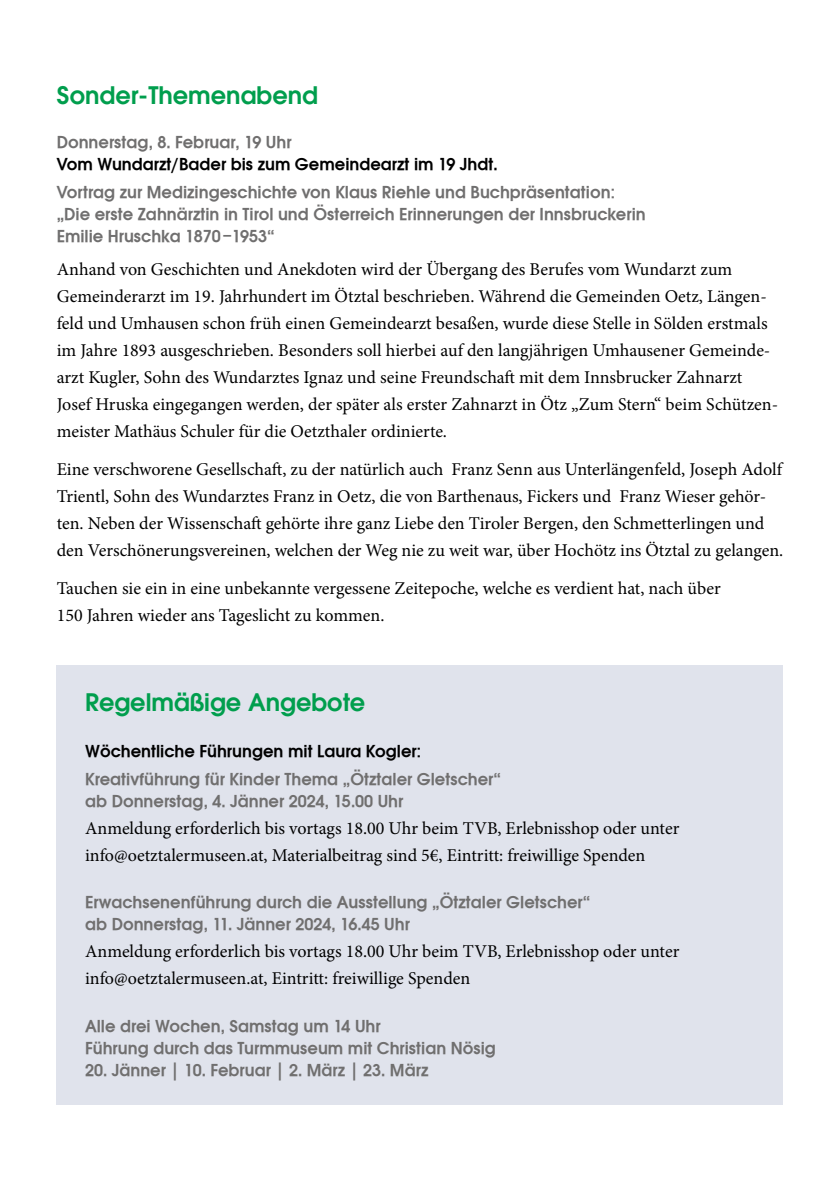
<style>
.page{position:relative;width:840px;height:1191px;background:#fff}
.page>*{position:absolute;margin:0;border:0;box-sizing:border-box;transform-origin:0 0}
.t1{font:600 24px "ITC Avant Garde Std";color:#009e4d}
.t2{font:18px/27px "Minion Pro";color:#000}
.t3{font:18px/22px "Avant Garde ITCTT Demi";color:#706f6f}
.t4{font:18px "Avant Garde ITCTT Demi";color:#000}
</style>
<div class="page">
<div style="left:57px;top:665px;width:725px;height:439px;background:#e0e3ec"></div>
<h1 class="t1" style="left:57px;top:80px;width:263px">Sonder-Themenabend</h1>
<p class="t3" style="left:57px;top:131px;width:236px">Donnerstag, 8. Februar, 19 Uhr</p>
<p class="t4" style="left:57px;top:154px;width:442px">Vom Wundarzt/Bader bis zum Gemeindearzt im 19 Jhdt.</p>
<p class="t3" style="left:57px;top:181px;width:590px">Vortrag zur Medizingeschichte von Klaus Riehle und Buchpräsentation: „Die erste Zahnärztin in Tirol und Österreich Erinnerungen der Innsbruckerin<br>Emilie Hruschka 1870 –1953“</p>
<p class="t2" style="left:57px;top:255px;width:722px">Anhand von Geschichten und Anekdoten wird der Übergang des Berufes vom Wundarzt zum Gemeinderarzt im 19. Jahrhundert im Ötztal beschrieben. Während die Gemeinden Oetz, Längen&shy;feld und Umhausen schon früh einen Gemeindearzt besaßen, wurde diese Stelle in Sölden erstmals im Jahre 1893 ausgeschrieben. Besonders soll hierbei auf den langjährigen Umhausener Gemeinde&shy;arzt Kugler, Sohn des Wundarztes Ignaz und seine Freundschaft mit dem Innsbrucker Zahnarzt Josef Hruska eingegangen werden, der später als erster Zahnarzt in Ötz „Zum Stern“ beim Schützen&shy;meister Mathäus Schuler für die Oetzthaler ordinierte.</p>
<p class="t2" style="left:57px;top:456px;width:727px">Eine verschworene Gesellschaft, zu der natürlich auch Franz Senn aus Unterlängenfeld, Joseph Adolf Trientl, Sohn des Wundarztes Franz in Oetz, die von Barthenaus, Fickers und Franz Wieser gehör&shy;ten. Neben der Wissenschaft gehörte ihre ganz Liebe den Tiroler Bergen, den Schmetterlingen und den Verschönerungsvereinen, welchen der Weg nie zu weit war, über Hochötz ins Ötztal zu gelangen.</p>
<p class="t2" style="left:57px;top:575px;width:665px">Tauchen sie ein in eine unbekannte vergessene Zeitepoche, welche es verdient hat, nach über<br>150 Jahren wieder ans Tageslicht zu kommen.</p>
<h1 class="t1" style="left:85px;top:686px;width:281px">Regelmäßige Angebote</h1>
<p class="t4" style="left:85px;top:740px;width:337px">Wöchentliche Führungen mit Laura Kogler:</p>
<p class="t3" style="left:85px;top:767px;width:417px">Kreativführung für Kinder Thema „Ötztaler Gletscher“ ab Donnerstag, 4. Jänner 2024, 15.00 Uhr</p>
<p class="t2" style="left:85px;top:814px;width:595px">Anmeldung erforderlich bis vortags 18.00 Uhr beim TVB, Erlebnisshop oder unter info@oetztalermuseen.at, Materialbeitrag sind 5€, Eintritt: freiwillige Spenden</p>
<p class="t3" style="left:85px;top:891px;width:506px">Erwachsenenführung durch die Ausstellung „Ötztaler Gletscher“ ab Donnerstag, 11. Jänner 2024, 16.45 Uhr</p>
<p class="t2" style="left:85px;top:938px;width:595px">Anmeldung erforderlich bis vortags 18.00 Uhr beim TVB, Erlebnisshop oder unter info@oetztalermuseen.at, Eintritt: freiwillige Spenden</p>
<p class="t3" style="left:85px;top:1015px;width:412px">Alle drei Wochen, Samstag um 14 Uhr<br>Führung durch das Turmmuseum mit Christian Nösig</p>
<p class="t3" style="left:85px;top:1059px;width:344px">20. Jänner | 10. Februar | 2. März | 23. März</p>
</div>
